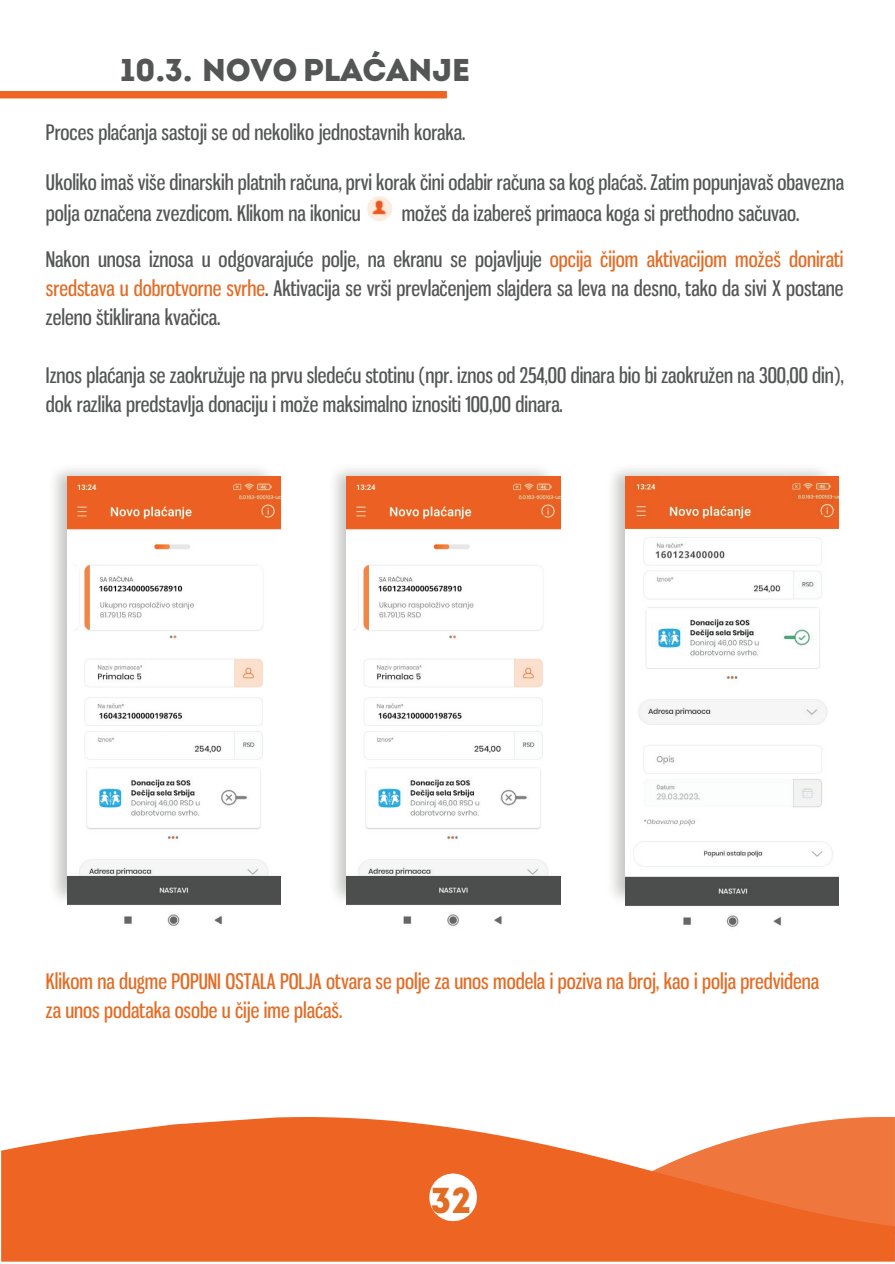
<style>
.page{position:relative;width:895px;height:1264px;background:#fff}
.page>*{position:absolute;margin:0;border:0;box-sizing:border-box;transform-origin:0 0}
.t1{font:900 36px "Intro";color:#e36c25}
.t2{font:900 31.5px "Intro";color:#535654}
.t3{font:21px/29px "Gnuolane";color:#535654}
.t4{font:21px/29px "Gnuolane";color:#e36c25}
.s1{color:#e36c25}
</style>
<div class="page">
<svg style="left:1px;top:1117px;width:893px;height:144px;background:#ef7439"></svg>
<svg style="left:429px;top:1173px;width:47px;height:48px"></svg>
<svg style="left:651px;top:1117px;width:243px;height:116px;background:#f18552"></svg>
<img style="left:367px;top:196px;width:24px;height:24px">
<img style="left:54px;top:469px;width:227px;height:436px">
<img style="left:67px;top:477px;width:213px;height:449px">
<img style="left:334px;top:469px;width:227px;height:436px">
<img style="left:346px;top:477px;width:214px;height:449px">
<img style="left:612px;top:469px;width:227px;height:437px">
<img style="left:625px;top:477px;width:212px;height:450px">
<div style="left:0;top:91px;width:446px;height:7px;background:#ee6422"></div>
<h2 class="t2" style="left:120px;top:49px;width:351px">10.3. NOVO PLAĆANJE</h2>
<p class="t3" style="left:46px;top:116px;width:421px">Proces plaćanja sastoji se od nekoliko jednostavnih koraka.</p>
<p class="t3" style="left:46px;top:166px;width:799px;line-height:30.6px">Ukoliko imaš više dinarskih platnih računa, prvi korak čini odabir računa sa kog plaćaš. Zatim popunjavaš obavezna polja označena zvezdicom. Klikom na ikonicu</p>
<p class="t3" style="left:401px;top:197px;width:399px">možeš da izabereš primaoca koga si prethodno sačuvao.</p>
<p class="t3" style="left:46px;top:244px;width:798px;text-align:justify">Nakon unosa iznosa u odgovarajuće polje, na ekranu se pojavljuje <span class="s1">opcija čijom aktivacijom možeš donirati sredstava u dobrotvorne svrhe</span>. Aktivacija se vrši prevlačenjem slajdera sa leva na desno, tako da sivi X postane zeleno štiklirana kvačica.</p>
<p class="t3" style="left:46px;top:360px;width:799px">Iznos plaćanja se zaokružuje na prvu sledeću stotinu (npr. iznos od 254,00 dinara bio bi zaokružen na 300,00 din), dok razlika predstavlja donaciju i može maksimalno iznositi 100,00 dinara.</p>
<p class="t4" style="left:46px;top:966px;width:774px">Klikom na dugme POPUNI OSTALA POLJA otvara se polje za unos modela i poziva na broj, kao i polja predviđena za unos podataka osobe u čije ime plaćaš.</p>
<h1 class="t1" style="left:430px;top:1176px;width:42px">32</h1>
</div>
